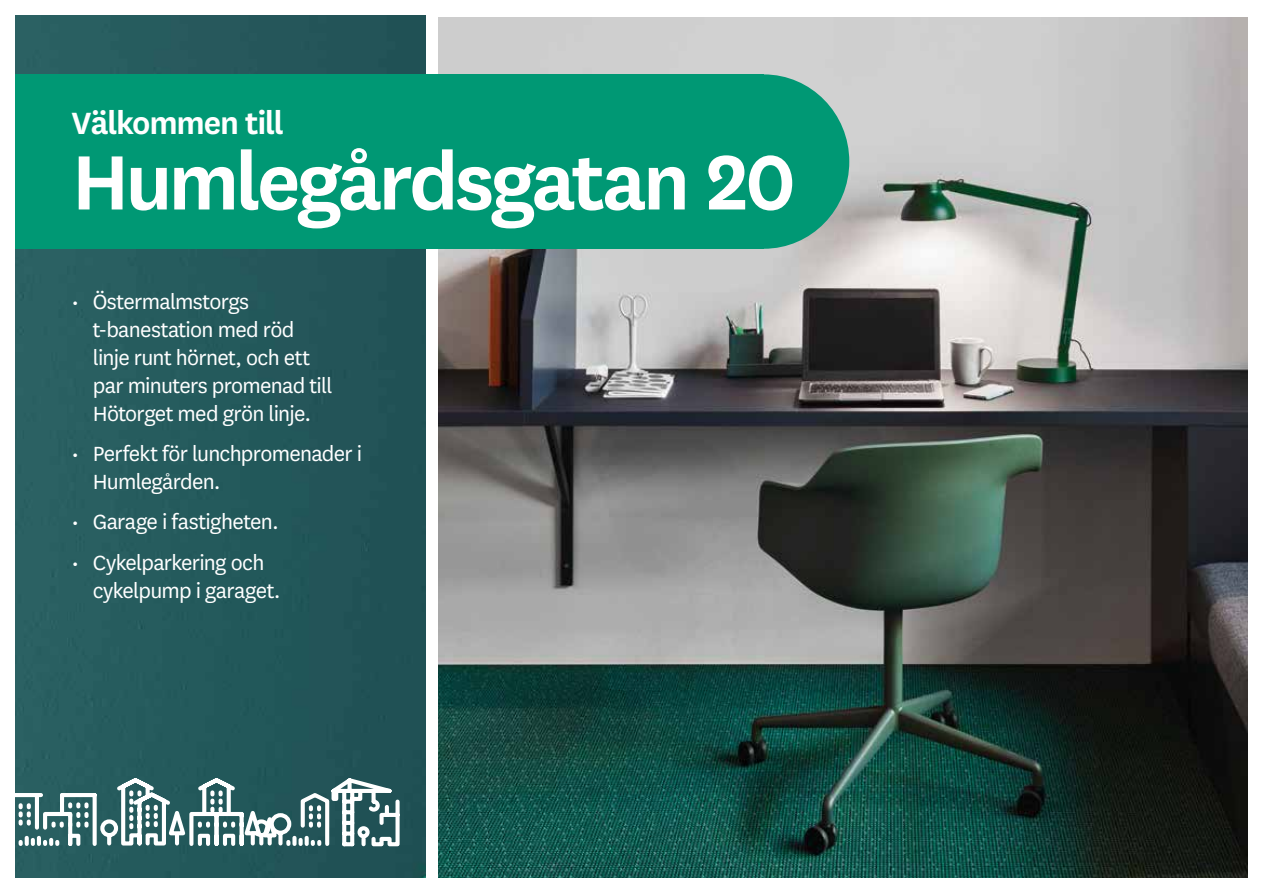
<style>
.page{position:relative;width:1263px;height:893px;background:#fff}
.page>*{position:absolute;margin:0;border:0;box-sizing:border-box;transform-origin:0 0}
.t1{font:600 90px "Skandia Sans";letter-spacing:-.04em;color:#fff}
.t2{font:600 36px "Skandia Sans";letter-spacing:-.035em;color:#fff}
.t3{font:24px/27.8px "Skandia Sans";letter-spacing:-.03em;color:#fff}
</style>
<div class="page">
<div style="left:16px;top:16px;width:409px;height:861px;background:#24595c"></div>
<img style="left:438px;top:18px;width:809px;height:859px">
<svg style="left:16px;top:775px;width:386px;height:73px"></svg>
<div style="left:9px;top:74px;width:755px;height:175px;background:#009874"></div>
<div style="left:678px;top:74px;width:171px;height:175px;background:#009874;border-radius:50%"></div>
<h2 class="t2" style="left:72px;top:99px;width:214px">Välkommen till</h2>
<h1 class="t1" style="left:72px;top:120px;width:726px">Humlegårdsgatan 20</h1>
<p class="t3" style="left:93px;top:287px;width:241px;text-indent:-21px">• Östermalmstorgs t-banestation med röd linje runt hörnet, och ett par minuters promenad till<br>Hötorget med grön linje.</p>
<p class="t3" style="left:93px;top:439px;width:271px;text-indent:-21px">• Perfekt för lunchpromenader i<br>Humlegården.</p>
<p class="t3" style="left:72px;top:507px;width:209px">• Garage i fastigheten.</p>
<p class="t3" style="left:93px;top:548px;width:189px;text-indent:-21px">• Cykelparkering och cykelpump i garaget.</p>
</div>
